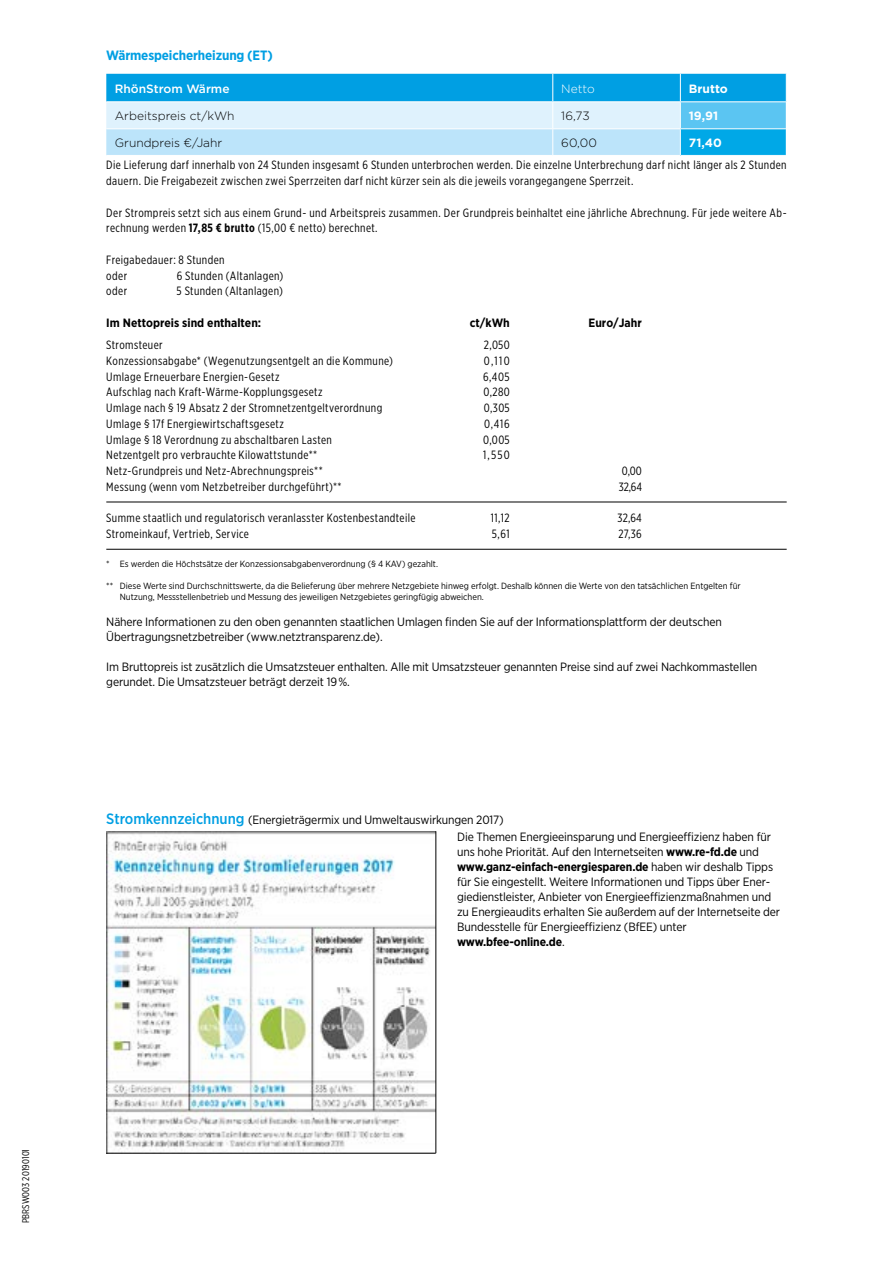
<style>
.page{position:relative;width:893px;height:1263px;background:#fff}
.page>*{position:absolute;margin:0;border:0;box-sizing:border-box;transform-origin:0 0}
.t1{font:700 13.5px "Gotham Narrow";letter-spacing:-.01em;color:#009fe3}
.t2{font:12px/15.8px "Gotham X Narrow";letter-spacing:.035em;color:#000}
.t3{font:12px/15px "Gotham Narrow";letter-spacing:-.01em;color:#000}
.t4{font:300 12px "Gotham";color:#000}
.t5{font:700 12px "Gotham Narrow";color:#000}
.t6{font:700 12px "Gotham";color:#fff}
.t7{font:500 12px "Gotham";color:#fff}
.t8{font:300 12px "Gotham";color:#fff}
.t9{font:9.75px "Gotham X Narrow";letter-spacing:.01em;color:#000}
.t10{font:9px/10.8px "Gotham Narrow";color:#000}
.s1{font-weight:700}
.s2{font-weight:500;font-size:15px;color:#009fe3}
</style>
<div class="page">
<svg style="left:106px;top:74px;width:681px;height:81px;background:#79ccf1"></svg>
<hr style="left:106px;top:128px;width:447px;height:1px;background:#fff">
<hr style="left:553px;top:128px;width:127px;height:1px;background:#fff">
<hr style="left:680px;top:128px;width:107px;height:1px;background:#fff">
<hr style="left:106px;top:501px;width:681px;height:1px;background:#000">
<hr style="left:106px;top:549px;width:681px;height:1px;background:#000">
<img style="left:106px;top:831px;width:330px;height:322px">
<hr style="left:436px;top:831px;width:1px;height:322px;background:#000">
<hr style="left:106px;top:1153px;width:330px;height:1px;background:#000">
<p class="t1" style="left:106px;top:46px;width:168px">Wärmespeicherheizung (ET)</p>
<p class="t7" style="left:115px;top:81px;width:116px">RhönStrom Wärme</p>
<p class="t8" style="left:561px;top:81px;width:35px">Netto</p>
<p class="t6" style="left:689px;top:80px;width:40px">Brutto</p>
<p class="t4" style="left:115px;top:108px;width:121px">Arbeitspreis ct/kWh</p>
<p class="t4" style="left:561px;top:108px;width:30px">16,73</p>
<p class="t6" style="left:689px;top:108px;width:31px">19,91</p>
<p class="t4" style="left:115px;top:135px;width:109px">Grundpreis €/Jahr</p>
<p class="t4" style="left:561px;top:135px;width:37px">60,00</p>
<p class="t6" style="left:689px;top:135px;width:35px">71,40</p>
<p class="t2" style="left:106px;top:157px;width:682px">Die Lieferung darf innerhalb von 24 Stunden insgesamt 6 Stunden unterbrochen werden. Die einzelne Unterbrechung darf nicht länger als 2 Stunden dauern. Die Freigabezeit zwischen zwei Sperrzeiten darf nicht kürzer sein als die jeweils vorangegangene Sperrzeit.</p>
<p class="t2" style="left:106px;top:204px;width:682px">Der Strompreis setzt sich aus einem Grund- und Arbeitspreis zusammen. Der Grundpreis beinhaltet eine jährliche Abrechnung. Für jede weitere Ab&shy;rechnung werden <span class="s1">17,85 € brutto</span> (15,00 € netto) berechnet.</p>
<p class="t2" style="left:106px;top:252px;width:120px">Freigabedauer: 8 Stunden oder</p>
<p class="t2" style="left:177px;top:267px;width:108px">6 Stunden (Altanlagen)</p>
<p class="t2" style="left:106px;top:283px;width:22px">oder</p>
<p class="t2" style="left:177px;top:283px;width:108px">5 Stunden (Altanlagen)</p>
<p class="t5" style="left:106px;top:315px;width:156px">Im Nettopreis sind enthalten:</p>
<p class="t5" style="left:470px;top:315px;width:42px">ct/kWh</p>
<p class="t5" style="left:589px;top:315px;width:55px">Euro/Jahr</p>
<p class="t2" style="left:106px;top:337px;width:58px">Stromsteuer</p>
<p class="t2" style="left:484px;top:337px;width:27px">2,050</p>
<p class="t2" style="left:106px;top:353px;width:288px">Konzessionsabgabe* (Wegenutzungsentgelt an die Kommune)</p>
<p class="t2" style="left:484px;top:353px;width:28px">0,110</p>
<p class="t2" style="left:106px;top:368px;width:175px">Umlage Erneuerbare Energien-Gesetz</p>
<p class="t2" style="left:483px;top:368px;width:28px">6,405</p>
<p class="t2" style="left:106px;top:384px;width:218px">Aufschlag nach Kraft-Wärme-Kopplungsgesetz</p>
<p class="t2" style="left:483px;top:384px;width:28px">0,280</p>
<p class="t2" style="left:106px;top:400px;width:277px">Umlage nach § 19 Absatz 2 der Stromnetzentgeltverordnung</p>
<p class="t2" style="left:484px;top:400px;width:27px">0,305</p>
<p class="t2" style="left:106px;top:416px;width:179px">Umlage § 17f Energiewirtschaftsgesetz</p>
<p class="t2" style="left:484px;top:416px;width:27px">0,416</p>
<p class="t2" style="left:106px;top:431px;width:227px">Umlage § 18 Verordnung zu abschaltbaren Lasten</p>
<p class="t2" style="left:483px;top:431px;width:28px">0,005</p>
<p class="t2" style="left:106px;top:447px;width:212px">Netzentgelt pro verbrauchte Kilowattstunde**</p>
<p class="t2" style="left:483px;top:447px;width:28px">1,550</p>
<p class="t2" style="left:106px;top:463px;width:218px">Netz-Grundpreis und Netz-Abrechnungspreis**</p>
<p class="t2" style="left:622px;top:463px;width:21px">0,00</p>
<p class="t2" style="left:106px;top:479px;width:237px">Messung (wenn vom Netzbetreiber durchgeführt)**</p>
<p class="t2" style="left:619px;top:479px;width:25px">32,64</p>
<p class="t2" style="left:106px;top:510px;width:311px">Summe staatlich und regulatorisch veranlasster Kostenbestandteile</p>
<p class="t2" style="left:491px;top:510px;width:20px">11,12</p>
<p class="t2" style="left:618px;top:510px;width:26px">32,64</p>
<p class="t2" style="left:106px;top:526px;width:144px">Stromeinkauf, Vertrieb, Service</p>
<p class="t2" style="left:492px;top:526px;width:19px">5,61</p>
<p class="t2" style="left:618px;top:526px;width:25px">27,36</p>
<p class="t10" style="left:106px;top:559px;width:333px">* Es werden die Höchstsätze der Konzessionsabgabenverordnung (§ 4 KAV) gezahlt.</p>
<p class="t10" style="left:120px;top:580px;width:622px;text-indent:-14px">** Diese Werte sind Durchschnittswerte, da die Belieferung über mehrere Netzgebiete hinweg erfolgt. Deshalb können die Werte von den tatsächlichen Entgelten für<br>Nutzung, Messstellenbetrieb und Messung des jeweiligen Netzgebietes geringfügig abweichen.</p>
<p class="t3" style="left:106px;top:614px;width:617px">Nähere Informationen zu den oben genannten staatlichen Umlagen finden Sie auf der Informationsplattform der deutschen<br>Übertragungsnetzbetreiber (www.netztransparenz.de).</p>
<p class="t3" style="left:106px;top:659px;width:652px">Im Bruttopreis ist zusätzlich die Umsatzsteuer enthalten. Alle mit Umsatzsteuer genannten Preise sind auf zwei Nachkommastellen gerundet. Die Umsatzsteuer beträgt derzeit 19 %.</p>
<p class="t3" style="left:106px;top:812px;width:399px"><span class="s2">Stromkennzeichnung</span> (Energieträgermix und Umweltauswirkungen 2017)</p>
<p class="t3" style="left:457px;top:829px;width:325px">Die Themen Energieeinsparung und Energieeffizienz haben für uns hohe Priorität. Auf den Internetseiten <span class="s1">www.re-fd.de</span> und <span class="s1">www.ganz-einfach-energiesparen.de</span> haben wir deshalb Tipps für Sie eingestellt. Weitere Informationen und Tipps über Ener&shy;giedienstleister, Anbieter von Energieeffizienzmaßnahmen und zu Energieaudits erhalten Sie außerdem auf der Internetseite der Bundesstelle für Energieeffizienz (BfEE) unter <span class="s1">www.bfee-online.de</span>.</p>
<p class="t9" style="left:20px;top:1223px;width:76px;rotate:-90deg">PBRSW003 20190101</p>
</div>
